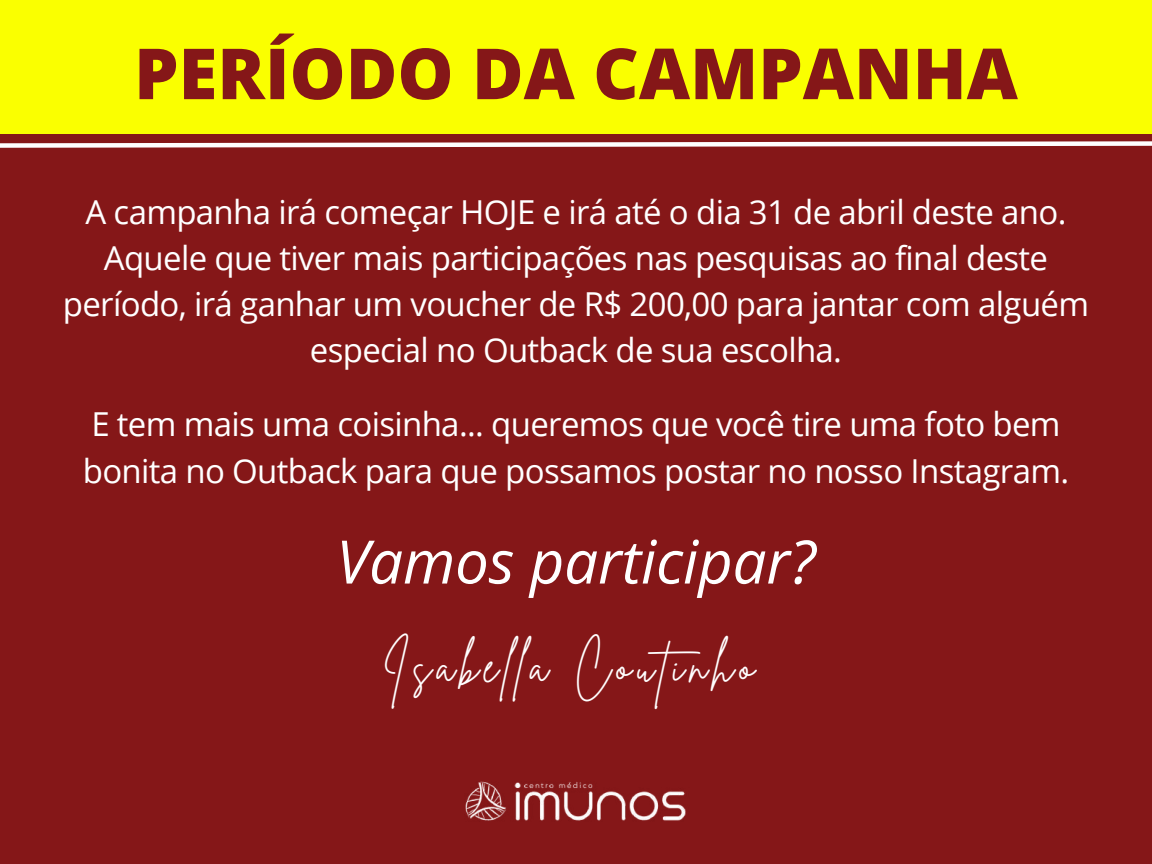
<style>
.page{position:relative;width:1152px;height:864px;background:#851718}
.page>*{position:absolute;margin:0;border:0;box-sizing:border-box;transform-origin:0 0}
.t1{font:800 70.5px "Open Sans";color:#851718}
.t2{font:italic 60px "Open Sans";color:#fff}
.t3{font:46.65px "Brittany Signature";letter-spacing:.13em;color:#fff}
.t4{font:33px/46.2px "Open Sans";letter-spacing:-.02em;color:#fff;text-align:center}
</style>
<div class="page">
<img style="left:465px;top:781px;width:221px;height:40px">
<div style="left:0;top:0;width:1152px;height:133px;background:#faff00"></div>
<svg style="left:0;top:141px;width:1152px;height:7px"></svg>
<h1 class="t1" style="left:134px;top:24px;width:885px">PERÍODO DA CAMPANHA</h1>
<p class="t4" style="left:63px;top:188px;width:1028px">A campanha irá começar HOJE e irá até o dia 31 de abril deste ano.<br>Aquele que tiver mais participações nas pesquisas ao final deste período, irá ganhar um voucher de R$ 200,00 para jantar com alguém especial no Outback de sua escolha.</p>
<p class="t4" style="left:83px;top:401px;width:988px;text-align:left">E tem mais uma coisinha... queremos que você tire uma foto bem bonita no Outback para que possamos postar no nosso Instagram.</p>
<h2 class="t2" style="left:336px;top:519px;width:481px">Vamos participar?</h2>
<h3 class="t3" style="left:383px;top:636px;width:374px">Isabella Coutinho</h3>
</div>
